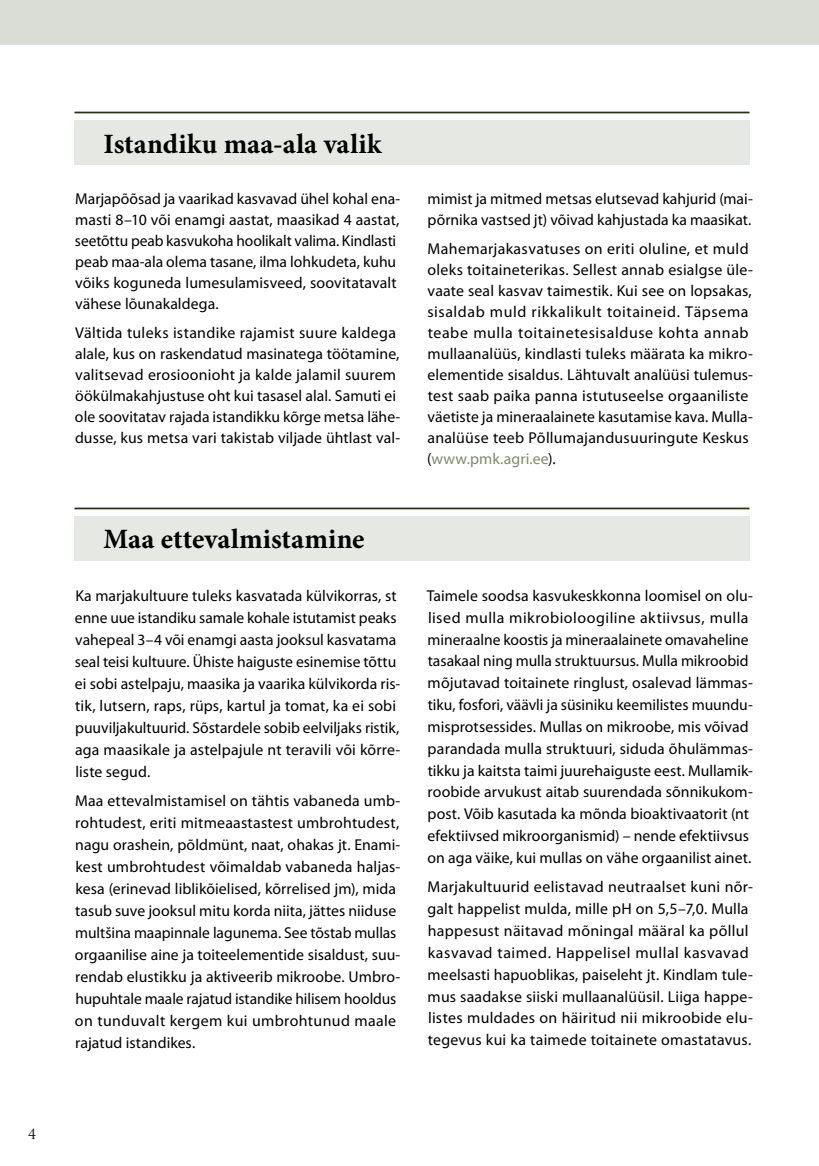
<style>
.page{position:relative;width:819px;height:1166px;background:#fff}
.page>*{position:absolute;margin:0;border:0;box-sizing:border-box;transform-origin:0 0}
.Heading_1{font:700 28px "Minion Pro";letter-spacing:.005em;color:#000}
.tekst2{font:15.75px/21px "Myriad Pro";letter-spacing:.005em;color:#000}
.t1{font:14px "Trajan Pro";color:#000}
.s1{color:#808871}
</style>
<div class="page">
<div style="left:0;top:0;width:819px;height:45px;background:#daddd5"></div>
<div style="left:74px;top:120px;width:675px;height:45px;background:#e6e8e3"></div>
<hr style="left:74px;top:112px;width:675px;height:1px;background:#27341a">
<div style="left:74px;top:516px;width:675px;height:45px;background:#e6e8e3"></div>
<hr style="left:74px;top:507px;width:675px;height:2px;background:#27341a">
<p class="t1" style="left:28px;top:1125px;width:9px">4</p>
<p class="Heading_1" style="left:103px;top:124px;width:279px">Istandiku maa-ala valik</p>
<p class="tekst2" style="left:75px;top:188px;width:327px">Marjapõõsad ja vaarikad kasvavad ühel kohal ena&shy;masti 8–10 või enamgi aastat, maasikad 4 aastat, seetõttu peab kasvukoha hoolikalt valima. Kindlasti peab maa-ala olema tasane, ilma lohkudeta, kuhu võiks koguneda lumesulamisveed, soovitatavalt vähese lõunakaldega.</p>
<p class="tekst2" style="left:75px;top:321px;width:327px">Vältida tuleks istandike rajamist suure kaldega alale, kus on raskendatud masinatega töötamine, valitsevad erosioonioht ja kalde jalamil suurem öökülmakahjustuse oht kui tasasel alal. Samuti ei ole soovitatav rajada istandikku kõrge metsa lähe&shy;dusse, kus metsa vari takistab viljade ühtlast val-</p>
<p class="Heading_1" style="left:103px;top:520px;width:262px">Maa ettevalmistamine</p>
<p class="tekst2" style="left:75px;top:584px;width:327px;line-height:22.1px">Ka marjakultuure tuleks kasvatada külvikorras, st enne uue istandiku samale kohale istutamist peaks vahepeal 3–4 või enamgi aasta jooksul kasvatama seal teisi kultuure. Ühiste haiguste esinemise tõttu ei sobi astelpaju, maasika ja vaarika külvikorda ris&shy;tik, lutsern, raps, rüps, kartul ja tomat, ka ei sobi puuviljakultuurid. Sõstardele sobib eelviljaks ristik, aga maasikale ja astelpajule nt teravili või kõrre&shy;liste segud.</p>
<p class="tekst2" style="left:75px;top:789px;width:327px;line-height:22.1px">Maa ettevalmistamisel on tähtis vabaneda umb&shy;rohtudest, eriti mitmeaastastest umbrohtudest, nagu orashein, põldmünt, naat, ohakas jt. Enami&shy;kest umbrohtudest võimaldab vabaneda haljas&shy;kesa (erinevad liblikõielised, kõrrelised jm), mida tasub suve jooksul mitu korda niita, jättes niiduse multšina maapinnale lagunema. See tõstab mullas orgaanilise aine ja toiteelementide sisaldust, suu&shy;rendab elustikku ja aktiveerib mikroobe. Umbro&shy;hupuhtale maale rajatud istandike hilisem hooldus on tunduvalt kergem kui umbrohtunud maale rajatud istandikes.</p>
<p class="tekst2" style="left:427px;top:188px;width:327px">mimist ja mitmed metsas elutsevad kahjurid (mai&shy;põrnika vastsed jt) võivad kahjustada ka maasikat.</p>
<p class="tekst2" style="left:427px;top:237px;width:327px">Mahemarjakasvatuses on eriti oluline, et muld oleks toitaineterikas. Sellest annab esialgse üle&shy;vaate seal kasvav taimestik. Kui see on lopsakas, sisaldab muld rikkalikult toitaineid. Täpsema teabe mulla toitainetesisalduse kohta annab mullaanalüüs, kindlasti tuleks määrata ka mikro&shy;elementide sisaldus. Lähtuvalt analüüsi tulemus&shy;test saab paika panna istutuseelse orgaaniliste väetiste ja mineraalainete kasutamise kava. Mulla&shy;analüüse teeb Põllumajandusuuringute Keskus (<span class="s1">www.pmk.agri.ee</span>).</p>
<p class="tekst2" style="left:426px;top:584px;width:327px;line-height:21.9px">Taimele soodsa kasvukeskkonna loomisel on olu&shy;lised mulla mikrobioloogiline aktiivsus, mulla mineraalne koostis ja mineraalainete omavaheline tasakaal ning mulla struktuursus. Mulla mikroobid mõjutavad toitainete ringlust, osalevad lämmas&shy;tiku, fosfori, väävli ja süsiniku keemilistes muundu&shy;misprotsessides. Mullas on mikroobe, mis võivad parandada mulla struktuuri, siduda õhulämmas&shy;tikku ja kaitsta taimi juurehaiguste eest. Mullamik&shy;roobide arvukust aitab suurendada sõnnikukom&shy;post. Võib kasutada ka mõnda bioaktivaatorit (nt efektiivsed mikroorganismid) – nende efektiivsus on aga väike, kui mullas on vähe orgaanilist ainet.</p>
<p class="tekst2" style="left:427px;top:876px;width:327px;line-height:21.9px">Marjakultuurid eelistavad neutraalset kuni nõr&shy;galt happelist mulda, mille pH on 5,5–7,0. Mulla happesust näitavad mõningal määral ka põllul kasvavad taimed. Happelisel mullal kasvavad meelsasti hapuoblikas, paiseleht jt. Kindlam tule&shy;mus saadakse siiski mullaanalüüsil. Liiga happe&shy;listes muldades on häiritud nii mikroobide elu&shy;tegevus kui ka taimede toitainete omastatavus.</p>
</div>
